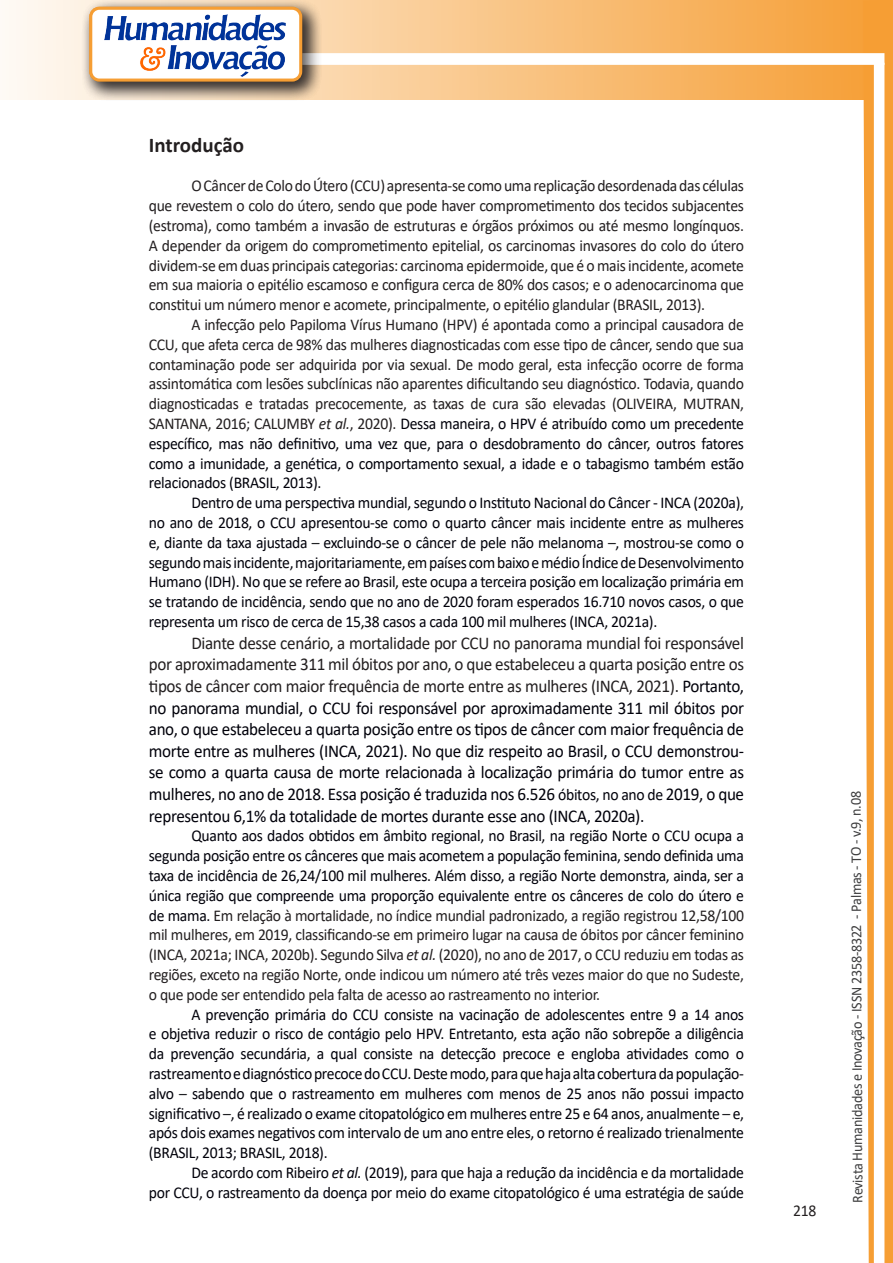
<style>
.page{position:relative;width:893px;height:1263px;background:#fff}
.page>*{position:absolute;margin:0;border:0;box-sizing:border-box;transform-origin:0 0}
.Titulo_2{font:700 21px "Calibri";color:#231f20}
.texto{font:18px/21.6px "Calibri";letter-spacing:-.02em;color:#00000a;text-align:justify;scale:.95 1}
.texto-2{font:16.5px/19.8px "Calibri";letter-spacing:-.02em;color:#231f20;text-align:justify;scale:.95 1}
.texto-3{font:16.5px/19.8px "Calibri";letter-spacing:-.02em;color:#00000a;text-align:justify;scale:.95 1}
.t1{font:15px "Calibri";letter-spacing:-.025em;color:#3e3e3f;scale:.95 1}
.s1{font-style:italic}
.s2{color:#00000a}
.s3{color:#202124}
.s4{color:#231f20}
.s5{font-size:16.5px}
</style>
<div class="page">
<svg style="left:5px;top:0;width:858px;height:100px;background:#f9c484"></svg>
<div style="left:302px;top:53px;width:582px;height:12px;background:#fff;border:2px solid #fff"></div>
<svg style="left:863px;top:0;width:30px;height:1263px"></svg>
<div style="left:81px;top:0;width:241px;height:102px;background:#231f20;opacity:.75"></div>
<div style="left:91px;top:8px;width:210px;height:72px;background:#fff;border-radius:9px"></div>
<img style="left:104px;top:14px;width:181px;height:62px">
<div style="left:89px;top:7px;width:213px;height:75px;border:3px solid #f69e34;border-radius:9px"></div>
<p class="Titulo_2" style="left:149px;top:130px;width:97px">Introdução</p>
<p class="texto-2" style="left:149px;top:176px;width:628px;text-indent:43px">O Câncer de Colo do Útero (CCU) apresenta-se como uma replicação desordenada das células que revestem o colo do útero, sendo que pode haver comprometimento dos tecidos subjacentes (estroma), como também a invasão de estruturas e órgãos próximos ou até mesmo longínquos.<br>A depender da origem do comprometimento epitelial, os carcinomas invasores do colo do útero dividem-se em duas principais categorias: carcinoma epidermoide, que é o mais incidente, acomete em sua maioria o epitélio escamoso e configura cerca de 80% dos casos; e o adenocarcinoma que constitui um número menor e acomete, principalmente, o epitélio glandular (BRASIL, 2013).</p>
<p class="texto-2" style="left:149px;top:314px;width:628px;text-indent:43px">A infecção pelo Papiloma Vírus Humano (HPV) é apontada como a principal causadora de CCU, que afeta cerca de 98% das mulheres diagnosticadas com esse tipo de câncer, sendo que sua contaminação pode ser adquirida por via sexual. De modo geral, esta infecção ocorre de forma assintomática com lesões subclínicas não aparentes dificultando seu diagnóstico. Todavia, quando diagnosticadas e tratadas precocemente, as taxas de cura são elevadas (OLIVEIRA, MUTRAN, SANTANA, 2016; CALUMBY <span class="s1">et al.</span>, 2020). <span class="s2">Dessa maneira, o HPV é atribuído como um precedente específico, mas não definitivo, uma vez que, para o desdobramento do câncer, outros fatores como a imunidade, a genética, o comportamento sexual, a idade e o tabagismo também estão relacionados (BRASIL, 2013).</span></p>
<p class="texto-3" style="left:149px;top:492px;width:628px;text-indent:43px">Dentro de uma perspectiva mundial, segundo o Instituto Nacional do Câncer - INCA (2020a), no ano de 2018, o CCU apresentou-se como o quarto câncer mais incidente entre as mulheres e, diante da taxa ajustada <span class="s3">–</span> excluindo-se o câncer de pele não melanoma <span class="s3">–</span>, mostrou-se como o segundo mais incidente, majoritariamente, em países com baixo e médio Índice de Desenvolvimento Humano (IDH). No que se refere ao Brasil, este ocupa a terceira posição em localização primária em se tratando de incidência, sendo que no ano de 2020 foram esperados 16.710 novos casos, o que representa um risco de cerca de 15,38 casos a cada 100 mil mulheres (INCA, 2021a).</p>
<p class="texto" style="left:149px;top:631px;width:628px;text-indent:43px"><span class="s4">Diante desse cenário, a mortalidade por CCU no panorama mundial foi responsável por aproximadamente 311 mil óbitos por ano, o que estabeleceu a quarta posição entre os tipos de câncer com maior frequência de morte entre as mulheres (INCA, 2021).</span> Portanto, no panorama mundial, o CCU foi responsável por aproximadamente 311 mil óbitos por ano, o que estabeleceu a quarta posição entre os tipos de câncer com maior frequência de morte entre as mulheres (INCA, 2021). No que diz respeito ao Brasil, o CCU demonstrou&shy;se como a quarta causa de morte relacionada à localização primária do tumor entre as mulheres, no ano de 2018. Essa posição é traduzida nos 6.526 <span class="s5">óbitos, no ano de</span> 2019, o que representou 6,1% da totalidade de mortes durante esse ano (INCA, 2020a).</p>
<p class="texto-2" style="left:149px;top:825px;width:628px;text-indent:43px"><span class="s2">Quanto aos dados obtidos em âmbito regional, no Brasil, na região Norte o CCU ocupa a segunda posição entre os cânceres que mais acometem a população feminina, sendo definida uma taxa de incidência de 26,24/100 mil mulheres. Além disso, a região Norte demonstra, ainda, ser a única região que compreende uma proporção equivalente entre os cânceres de colo do útero e de mama.</span> Em relação à mortalidade, no índice mundial padronizado, a região registrou 12,58/100 mil mulheres, em 2019, classificando-se em primeiro lugar na causa de óbitos por câncer feminino (INCA, 2021a; INCA, 2020b). Segundo Silva <span class="s1">et al.</span> (2020), no ano de 2017, o CCU reduziu em todas as regiões, exceto na região Norte, onde indicou um número até três vezes maior do que no Sudeste, o que pode ser entendido pela falta de acesso ao rastreamento no interior.</p>
<p class="texto-3" style="left:149px;top:1004px;width:628px;text-indent:43px">A prevenção primária do CCU consiste na vacinação de adolescentes entre 9 a 14 anos e objetiva reduzir o risco de contágio pelo HPV. Entretanto, esta ação não sobrepõe a diligência da prevenção secundária, a qual consiste na detecção precoce e engloba atividades como o rastreamento e diagnóstico precoce do CCU. Deste modo, para que haja alta cobertura da população&shy;alvo <span class="s3">–</span> sabendo que o rastreamento em mulheres com menos de 25 anos não possui impacto significativo <span class="s3">–</span>, é realizado o exame citopatológico em mulheres entre 25 e 64 anos, anualmente <span class="s3">–</span> e, após dois exames negativos com intervalo de um ano entre eles, o retorno é realizado trienalmente (BRASIL, 2013; BRASIL, 2018).</p>
<p class="texto-3" style="left:149px;top:1162px;width:628px;text-align:right">De acordo com Ribeiro <span class="s1">et al.</span> (2019), para que haja a redução da incidência e da mortalidade<br>por CCU, o rastreamento da doença por meio do exame citopatológico é uma estratégia de saúde</p>
<p class="texto-2" style="left:793px;top:1200px;width:26px">218</p>
<p class="t1" style="left:846px;top:1203px;width:435px;rotate:-90deg">Revista Humanidades e Inovação - ISSN 2358-8322 - Palmas - TO - v.9, n.08</p>
</div>
